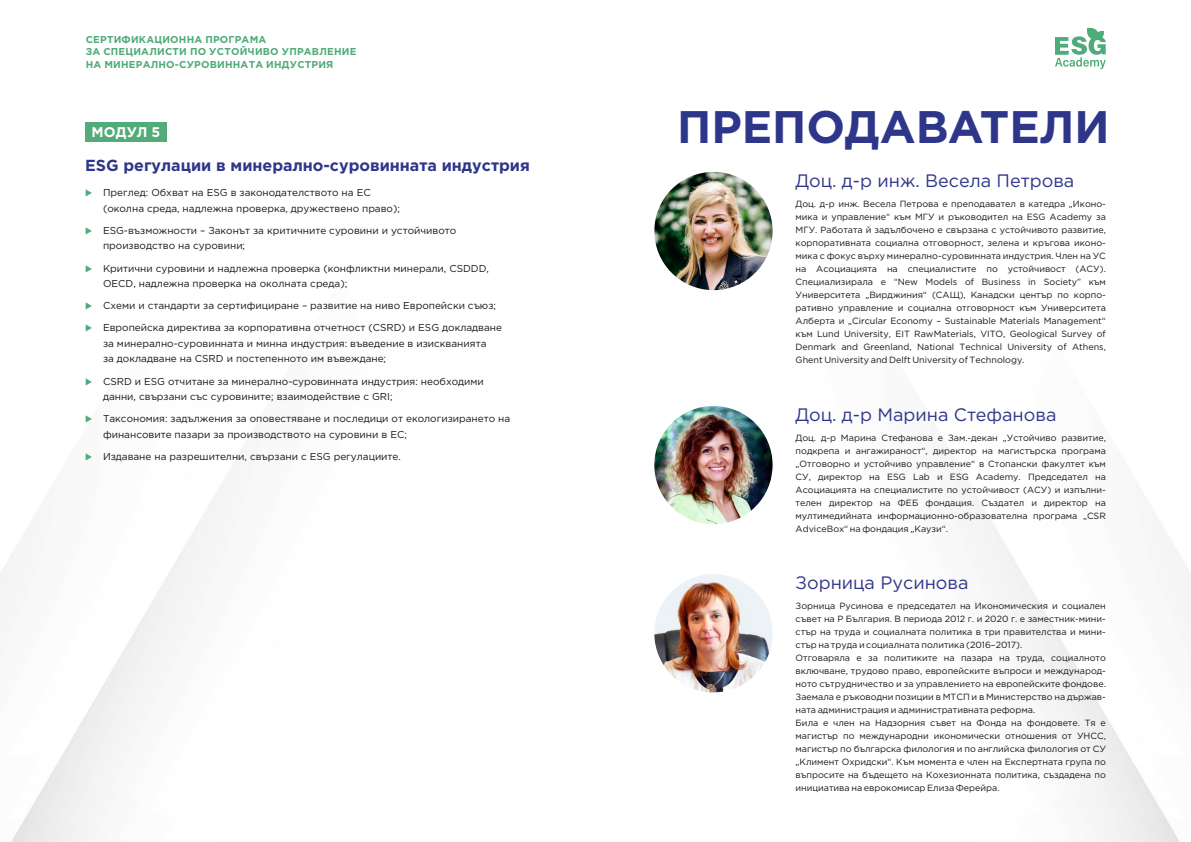
<style>
.page{position:relative;width:1191px;height:842px;background:#fff}
.page>*{position:absolute;margin:0;border:0;box-sizing:border-box;transform-origin:0 0}
.t1{font:700 45.6px "Gotham Pro";color:#2e3689}
.t2{font:18px "Gotham Pro";color:#2e3689}
.t3{font:700 16px "Gotham Pro";color:#2e3689}
.t4{font:700 14px "Gotham Pro";letter-spacing:.015em;color:#fff}
.t5{font:10px/15.5px "Gotham Pro";color:#151616}
.t6{font:700 10px/12.4px "Gotham Pro";letter-spacing:.02em;color:#4fab78}
.t7{font:9px/13px "Gotham Pro";color:#151616;text-align:justify}
</style>
<div class="page">
<img style="left:0;top:257px;width:1191px;height:585px">
<div style="left:85px;top:122px;width:81px;height:20px;background:#52ab78"></div>
<img style="left:654px;top:172px;width:118px;height:118px;border-radius:50%">
<img style="left:654px;top:406px;width:118px;height:118px;border-radius:50%">
<svg style="left:1055px;top:27px;width:50px;height:42px"></svg>
<img style="left:654px;top:574px;width:118px;height:118px;border-radius:50%">
<svg style="left:86px;top:265px;width:6px;height:7px"></svg>
<svg style="left:86px;top:302px;width:6px;height:8px"></svg>
<svg style="left:86px;top:325px;width:6px;height:7px"></svg>
<svg style="left:86px;top:378px;width:6px;height:7px"></svg>
<svg style="left:86px;top:415px;width:6px;height:8px"></svg>
<svg style="left:86px;top:453px;width:6px;height:7px"></svg>
<p class="t6" style="left:86px;top:34px;width:272px">СЕРТИФИКАЦИОННА ПРОГРАМА<br>ЗА СПЕЦИАЛИСТИ ПО УСТОЙЧИВО УПРАВЛЕНИЕ<br>НА МИНЕРАЛНО-СУРОВИННАТА ИНДУСТРИЯ</p>
<h3 class="t4" style="left:91px;top:127px;width:71px">МОДУЛ 5</h3>
<h3 class="t3" style="left:85px;top:159px;width:446px">ESG регулации в минерално-суровинната индустрия</h3>
<p class="t5" style="left:103px;top:186px;width:298px">Преглед: Обхват на ESG в законодателството на ЕС (околна среда, надлежна проверка, дружествено право);</p>
<p class="t5" style="left:103px;top:223px;width:355px">ESG-възможности – Законът за критичните суровини и устойчивото производство на суровини;</p>
<p class="t5" style="left:103px;top:261px;width:387px">Критични суровини и надлежна проверка (конфликтни минерали, CSDDD,<br>OECD, надлежна проверка на околната среда);</p>
<p class="t5" style="left:103px;top:299px;width:394px">Схеми и стандарти за сертифициране – развитие на ниво Европейски съюз;</p>
<p class="t5" style="left:103px;top:321px;width:400px">Европейска директива за корпоративна отчетност (CSRD) и ESG докладване за минерално-суровинната и минна индустрия: въведение в изискванията<br>за докладване на CSRD и постепенното им въвеждане;</p>
<p class="t5" style="left:103px;top:374px;width:382px">CSRD и ESG отчитане за минерално-суровинната индустрия: необходими данни, свързани със суровините; взаимодействие с GRI;</p>
<p class="t5" style="left:103px;top:412px;width:409px">Таксономия: задължения за оповестяване и последици от екологизирането на финансовите пазари за производството на суровини в ЕС;</p>
<p class="t5" style="left:103px;top:449px;width:299px">Издаване на разрешителни, свързани с ESG регулациите.</p>
<h1 class="t1" style="left:677px;top:110px;width:434px">ПРЕПОДАВАТЕЛИ</h1>
<h2 class="t2" style="left:795px;top:173px;width:280px">Доц. д-р инж. Весела Петрова</h2>
<p class="t7" style="left:795px;top:198px;width:312px">Доц. д-р инж. Весела Петрова е преподавател в катедра „Иконо&shy;мика и управление“ към МГУ и ръководител на ESG Academy за МГУ. Работата й задълбочено е свързана с устойчивото развитие, корпоративната социална отговорност, зелена и кръгова иконо&shy;мика с фокус върху минерално-суровинната индустрия. Член на УС на Асоциацията на специалистите по устойчивост (AСУ).<br>Специализирала е “New Models of Business in Society” към Университета „Вирджиния“ (САЩ), Канадски център по корпо&shy;ративно управление и социална отговорност към Университета Алберта и „Circular Economy – Sustainable Materials Management“ към Lund University, EIT RawMaterials, VITO, Geological Survey of Denmark and Greenland, National Technical University of Athens, Ghent University and Delft University of Technology.</p>
<h2 class="t2" style="left:795px;top:407px;width:262px">Доц. д-р Марина Стефанова</h2>
<p class="t7" style="left:795px;top:432px;width:312px">Доц. д-р Марина Стефанова е Зам.-декан „Устойчиво развитие, подкрепа и ангажираност“, директор на магистърска програма „Отговорно и устойчиво управление“ в Стопански факултет към СУ, директор на ESG Lab и ESG Academy. Председател на Асоциацията на специалистите по устойчивост (AСУ) и изпълни&shy;телен директор на ФЕБ фондация. Създател и директор на мултимедийната информационно-образователна програма „CSR AdviceBox“ на фондация „Каузи“.</p>
<h2 class="t2" style="left:795px;top:576px;width:174px">Зорница Русинова</h2>
<p class="t7" style="left:795px;top:600px;width:312px;text-align:left">Зорница Русинова е председател на Икономическия и социален съвет на Р България. В периода 2012 г. и 2020 г. е заместник-мини&shy;стър на труда и социалната политика в три правителства и мини&shy;стър на труда и социалната политика (2016–2017).<br>Отговаряла е за политиките на пазара на труда, социалното включване, трудово право, европейските въпроси и международ&shy;ното сътрудничество и за управлението на европейските фондове.<br>Заемала е ръководни позиции в МТСП и в Министерство на държав&shy;ната администрация и административната реформа.<br>Била е член на Надзорния съвет на Фонда на фондовете. Тя е магистър по международни икономически отношения от УНСС, магистър по българска филология и по английска филология от СУ „Климент Охридски“. Към момента е член на Експертната група по въпросите на бъдещето на Кохезионната политика, създадена по инициатива на еврокомисар Елиза Ферейра.</p>
</div>
